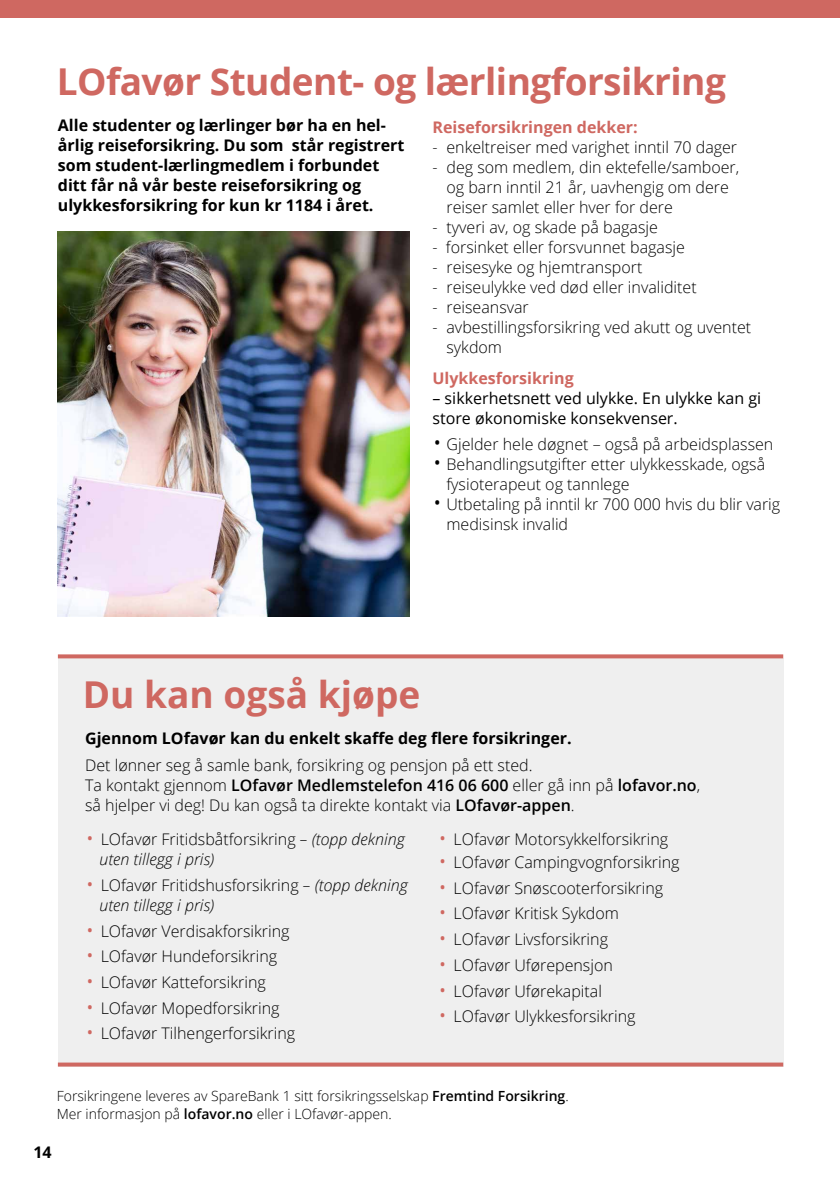
<style>
.page{position:relative;width:840px;height:1191px;background:#fff}
.page>*{position:absolute;margin:0;border:0;box-sizing:border-box;transform-origin:0 0}
.t1{font:700 37px "Open Sans";letter-spacing:-.015em;color:#cf6861}
.t2{font:300 16px/20px "Open Sans";color:#000}
.t3{font:700 16px/20px "Open Sans";color:#000}
.t4{font:italic 300 16px/20px "Open Sans";color:#000}
.t5{font:16px/20px "Open Sans";color:#000}
.t6{font:700 16px "Open Sans";color:#cf6861}
.t7{font:300 14px/18px "Open Sans";color:#000}
.s1{font-size:26px}
.s2{font-weight:600}
.s3{font-style:normal;font-size:24px;color:#cf6861}
.s4{font-style:normal}
.s5{font-size:24px;color:#cf6861}
</style>
<div class="page">
<hr style="left:839px;top:98px;width:1px;height:1093px;background:#4d0a39">
<img style="left:839px;top:363px;width:1px;height:515px">
<div style="left:58px;top:658px;width:724px;height:408px;background:#efefef"></div>
<svg style="left:58px;top:654px;width:724px;height:4px;background:#d37670"></svg>
<svg style="left:58px;top:1062px;width:724px;height:4px;background:#d37b75"></svg>
<img style="left:58px;top:231px;width:351px;height:385px">
<div style="left:0;top:0;width:839px;height:17px;background:#cf6861"></div>
<h1 class="t1" style="left:57px;top:55px;width:670px">LOfavør Student- og lærlingforsikring</h1>
<p class="t6" style="left:432px;top:116px;width:206px">Reiseforsikringen dekker:</p>
<p class="t2" style="left:432px;top:136px;width:306px">- enkeltreiser med varighet inntil 70 dager</p>
<p class="t2" style="left:446px;top:156px;width:294px;text-indent:-14px">- deg som medlem, din ektefelle/samboer, og barn inntil 21 år, uavhengig om dere reiser samlet eller hver for dere</p>
<p class="t2" style="left:432px;top:216px;width:227px">- tyveri av, og skade på bagasje</p>
<p class="t2" style="left:432px;top:236px;width:254px">- forsinket eller forsvunnet bagasje</p>
<p class="t2" style="left:432px;top:256px;width:211px">- reisesyke og hjemtransport</p>
<p class="t2" style="left:432px;top:276px;width:266px">- reiseulykke ved død eller invaliditet</p>
<p class="t2" style="left:432px;top:296px;width:98px">- reiseansvar</p>
<p class="t2" style="left:446px;top:316px;width:306px;text-indent:-14px">- avbestillingsforsikring ved akutt og uventet sykdom</p>
<p class="t6" style="left:432px;top:367px;width:143px">Ulykkesforsikring</p>
<p class="t5" style="left:432px;top:388px;width:330px">– sikkerhetsnett ved ulykke. En ulykke kan gi store økonomiske konsekvenser.</p>
<p class="t2" style="left:432px;top:433px;width:342px"><span class="s1">•</span> Gjelder hele døgnet – også på arbeidsplassen</p>
<p class="t2" style="left:446px;top:453px;width:320px;text-indent:-14px"><span class="s1">•</span> Behandlingsutgifter etter ulykkesskade, også fysioterapeut og tannlege</p>
<p class="t2" style="left:446px;top:493px;width:335px;text-indent:-14px"><span class="s1">•</span> Utbetaling på inntil kr 700 000 hvis du blir varig medisinsk invalid</p>
<p class="t3" style="left:58px;top:115px;width:348px">Alle studenter og lærlinger bør ha en hel&shy;årlig reiseforsikring. Du som står registrert som student-lærlingmedlem i forbundet ditt får nå vår beste reiseforsikring og ulykkesforsikring for kun kr 1184 i året.</p>
<h1 class="t1" style="left:83px;top:668px;width:339px">Du kan også kjøpe</h1>
<p class="t3" style="left:85px;top:727px;width:487px">Gjennom LOfavør kan du enkelt skaffe deg flere forsikringer.</p>
<p class="t2" style="left:85px;top:754px;width:616px">Det lønner seg å samle bank, forsikring og pensjon på ett sted.<br>Ta kontakt gjennom <span class="s2">LOfavør Medlemstelefon 416 06 600</span> eller gå inn på <span class="s2">lofavor.no</span>, så hjelper vi deg! Du kan også ta direkte kontakt via <span class="s2">LOfavør-appen</span>.</p>
<p class="t4" style="left:99px;top:829px;width:307px;text-indent:-14px"><span class="s3">•</span> <span class="s4">LOfavør Fritidsbåtforsikring</span> – (topp dekning uten tillegg i pris)</p>
<p class="t4" style="left:99px;top:874px;width:310px;text-indent:-14px"><span class="s3">•</span> <span class="s4">LOfavør Fritidshusforsikring</span> – (topp dekning uten tillegg i pris)</p>
<p class="t2" style="left:85px;top:920px;width:205px"><span class="s5">•</span> LOfavør Verdisakforsikring</p>
<p class="t2" style="left:85px;top:946px;width:193px"><span class="s5">•</span> LOfavør Hundeforsikring</p>
<p class="t2" style="left:85px;top:971px;width:182px"><span class="s5">•</span> LOfavør Katteforsikring</p>
<p class="t2" style="left:85px;top:997px;width:195px"><span class="s5">•</span> LOfavør Mopedforsikring</p>
<p class="t2" style="left:85px;top:1023px;width:211px"><span class="s5">•</span> LOfavør Tilhengerforsikring</p>
<p class="t2" style="left:438px;top:829px;width:231px"><span class="s5">•</span> LOfavør Motorsykkelforsikring</p>
<p class="t2" style="left:438px;top:852px;width:242px"><span class="s5">•</span> LOfavør Campingvognforsikring</p>
<p class="t2" style="left:438px;top:877px;width:226px"><span class="s5">•</span> LOfavør Snøscooterforsikring</p>
<p class="t2" style="left:438px;top:903px;width:182px"><span class="s5">•</span> LOfavør Kritisk Sykdom</p>
<p class="t2" style="left:438px;top:929px;width:171px"><span class="s5">•</span> LOfavør Livsforsikring</p>
<p class="t2" style="left:438px;top:954px;width:176px"><span class="s5">•</span> LOfavør Uførepensjon</p>
<p class="t2" style="left:438px;top:980px;width:165px"><span class="s5">•</span> LOfavør Uførekapital</p>
<p class="t2" style="left:438px;top:1006px;width:199px"><span class="s5">•</span> LOfavør Ulykkesforsikring</p>
<p class="t7" style="left:57px;top:1086px;width:513px">Forsikringene leveres av SpareBank 1 sitt forsikringsselskap <span class="s2">Fremtind Forsikring</span>.<br>Mer informasjon på <span class="s2">lofavor.no</span> eller i LOfavør-appen.</p>
<p class="t3" style="left:33px;top:1141px;width:20px">14</p>
</div>
